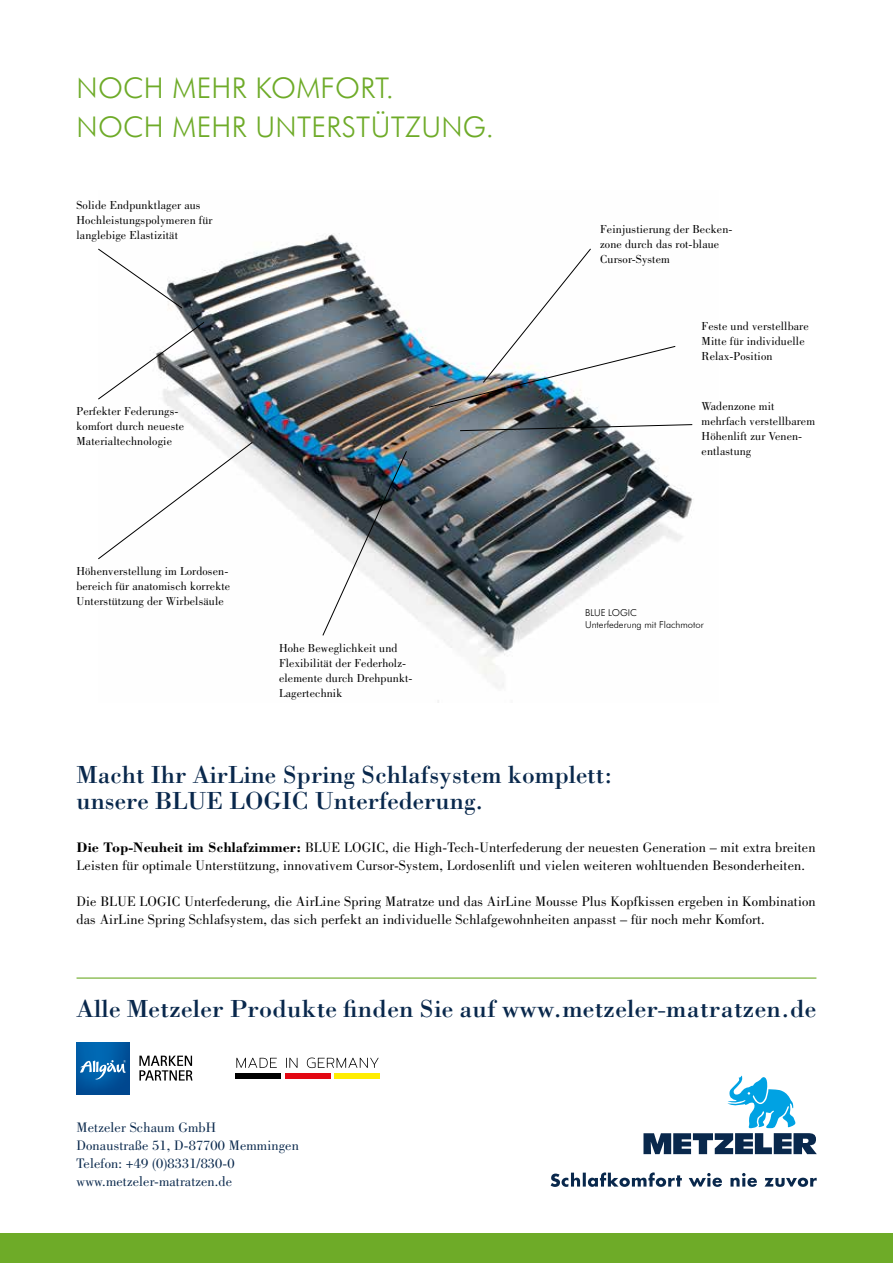
<style>
.page{position:relative;width:893px;height:1263px;background:#fff}
.page>*{position:absolute;margin:0;border:0;box-sizing:border-box;transform-origin:0 0}
.t1{font:300 28.5px/39px "Futura BT";letter-spacing:.01em;color:#6eab28}
.t2{font:25.5px/25.5px "Bodoni Std";color:#09284c}
.t3{font:14.25px/18px "Bodoni Std";letter-spacing:.01em;color:#000}
.t4{font:14.25px/18px "Bodoni Std";letter-spacing:.01em;color:#09284c}
.t5{font:12px/15px "Bodoni Std";letter-spacing:.01em;color:#000}
.t6{font:300 9.45px/12px "Futura BT";color:#000}
.s1{font-weight:700}
</style>
<div class="page">
<div style="left:0;top:1233px;width:893px;height:30px;background:#6eab28"></div>
<hr style="left:77px;top:977px;width:739px;height:2px;background:#6eab28">
<img style="left:77px;top:1042px;width:52px;height:53px">
<svg style="left:80px;top:1060px;width:46px;height:19px"></svg>
<svg style="left:139px;top:1056px;width:53px;height:24px"></svg>
<img style="left:98px;top:233px;width:595px;height:469px">
<svg style="left:98px;top:248px;width:85px;height:61px"></svg>
<svg style="left:98px;top:322px;width:107px;height:78px"></svg>
<svg style="left:98px;top:442px;width:155px;height:117px"></svg>
<img style="left:322px;top:451px;width:85px;height:185px">
<svg style="left:460px;top:424px;width:233px;height:7px"></svg>
<svg style="left:429px;top:248px;width:247px;height:160px"></svg>
<div style="left:235px;top:1074px;width:46px;height:5px;background:#000"></div>
<div style="left:285px;top:1074px;width:45px;height:5px;background:#e30613"></div>
<div style="left:334px;top:1074px;width:46px;height:5px;background:#ffed00"></div>
<svg style="left:236px;top:1057px;width:143px;height:11px"></svg>
<svg style="left:643px;top:1075px;width:174px;height:79px"></svg>
<svg style="left:551px;top:1172px;width:266px;height:15px"></svg>
<h1 class="t1" style="left:77px;top:68px;width:419px">NOCH MEHR KOMFORT.<br>NOCH MEHR UNTERSTÜTZUNG.</h1>
<p class="t5" style="left:77px;top:197px;width:137px">Solide Endpunktlager aus<br>Hochleistungspolymeren für langlebige Elastizität</p>
<p class="t5" style="left:77px;top:404px;width:109px">Perfekter Federungs&shy;komfort durch neueste<br>Materialtechnologie</p>
<p class="t5" style="left:76px;top:564px;width:155px">Höhenverstellung im Lordosen&shy;bereich für anatomisch korrekte<br>Unterstützung der Wirbelsäule</p>
<p class="t5" style="left:279px;top:640px;width:135px">Hohe Beweglichkeit und<br>Flexibilität der Federholz&shy;elemente durch Drehpunkt-<br>Lagertechnik</p>
<p class="t5" style="left:600px;top:221px;width:134px">Feinjustierung der Becken&shy;zone durch das rot-blaue<br>Cursor-System</p>
<p class="t5" style="left:702px;top:319px;width:109px">Feste und verstellbare<br>Mitte für individuelle<br>Relax-Position</p>
<p class="t5" style="left:702px;top:398px;width:115px">Wadenzone mit mehrfach verstellbarem<br>Höhenlift zur Venen&shy;entlastung</p>
<p class="t6" style="left:585px;top:607px;width:120px">BLUE LOGIC<br>Unterfederung mit Flachmotor</p>
<h2 class="t2" style="left:77px;top:762px;width:538px">Macht Ihr AirLine Spring Schlafsystem komplett: unsere BLUE LOGIC Unterfederung.</h2>
<p class="t3" style="left:77px;top:839px;width:740px"><span class="s1">Die Top-Neuheit im Schlafzimmer:</span> BLUE LOGIC, die High-Tech-Unterfederung der neuesten Generation – mit extra breiten<br>Leisten für optimale Unterstützung, innovativem Cursor-System, Lordosenlift und vielen weiteren wohltuenden Besonderheiten.</p>
<p class="t3" style="left:77px;top:893px;width:741px">Die BLUE LOGIC Unterfederung, die AirLine Spring Matratze und das AirLine Mousse Plus Kopfkissen ergeben in Kombination das AirLine Spring Schlafsystem, das sich perfekt an individuelle Schlafgewohnheiten anpasst – für noch mehr Komfort.</p>
<h2 class="t2" style="left:77px;top:995px;width:741px">Alle Metzeler Produkte finden Sie auf www.metzeler-matratzen.de</h2>
<p class="t4" style="left:77px;top:1119px;width:224px">Metzeler Schaum GmbH<br>Donaustraße 51, D-87700 Memmingen<br>Telefon: +49 (0)8331/830-0 www.metzeler-matratzen.de</p>
</div>
